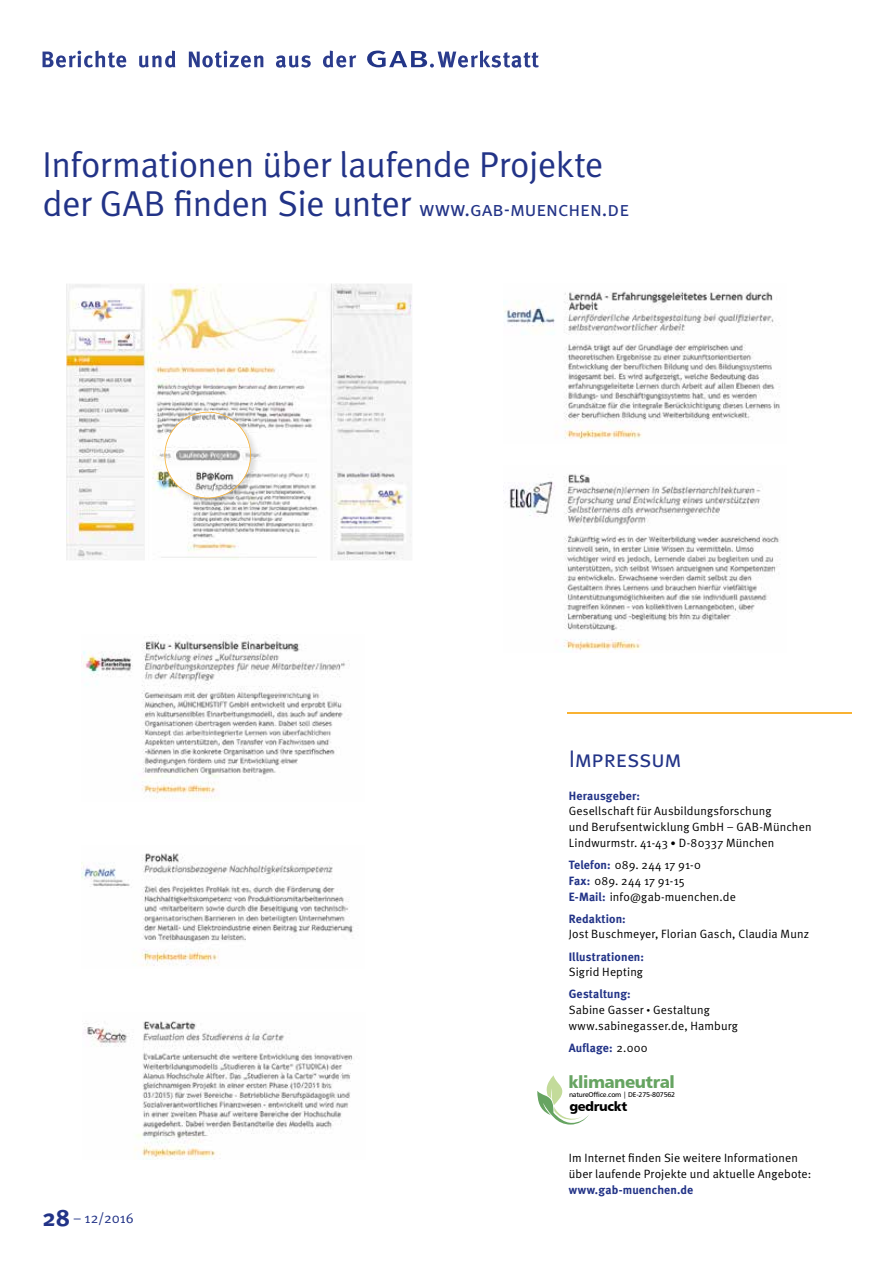
<style>
.page{position:relative;width:893px;height:1263px;background:#fff}
.page>*{position:absolute;margin:0;border:0;box-sizing:border-box;transform-origin:0 0}
.t1{font:36px/39px "Meta Normal";letter-spacing:-.01em;color:#223387}
.t2{font:24px "Meta Caps";letter-spacing:-.01em;color:#223387}
.t3{font:17.1px "Humanist 777 BT Black B";letter-spacing:-.03em;color:#66a461}
.t4{font:14.25px "Meta Normal";color:#223387}
.t5{font:13.2px "Humanist 777 BT Black B";letter-spacing:-.03em;color:#000}
.t6{font:12px/15.8px "Meta Normal";letter-spacing:.01em;color:#000}
.t7{font:700 12px "Meta";letter-spacing:.01em;color:#223387}
.t8{font:7.05px "Humanist 777 BT Roman B";letter-spacing:-.03em;color:#000}
.s1{font-family:"Meta Caps";font-size:21px}
.s2{font-size:10.5px}
.s3{font-family:"Meta";font-weight:700;color:#223387}
.s4{font-size:7.5px}
.s5{font-family:"Meta Normal";font-weight:400;color:#000}
.s6{font-family:"Meta";font-weight:700;font-size:24px}
</style>
<div class="page">
<svg style="left:43px;top:51px;width:83px;height:17px"></svg>
<svg style="left:139px;top:51px;width:36px;height:17px"></svg>
<svg style="left:189px;top:51px;width:74px;height:17px"></svg>
<svg style="left:276px;top:55px;width:35px;height:13px"></svg>
<svg style="left:323px;top:51px;width:33px;height:17px"></svg>
<svg style="left:367px;top:50px;width:172px;height:18px"></svg>
<svg style="left:537px;top:1075px;width:52px;height:49px"></svg>
<hr style="left:567px;top:713px;width:284px;height:1px;background:#f9b232">
<img style="left:66px;top:284px;width:346px;height:276px">
<img style="left:163px;top:410px;width:96px;height:96px">
<svg style="left:164px;top:412px;width:87px;height:86px"></svg>
<img style="left:82px;top:638px;width:268px;height:161px">
<img style="left:503px;top:474px;width:277px;height:177px">
<img style="left:84px;top:1021px;width:269px;height:138px">
<img style="left:504px;top:291px;width:276px;height:148px">
<img style="left:82px;top:853px;width:271px;height:113px">
<h1 class="t1" style="left:43px;top:145px;width:588px">Informationen über laufende Projekte der GAB finden Sie unter <span class="s1">www.gab-muenchen.de</span></h1>
<h2 class="t2" style="left:569px;top:745px;width:114px">Impressum</h2>
<p class="t7" style="left:569px;top:788px;width:73px">Herausgeber:</p>
<p class="t6" style="left:569px;top:803px;width:244px">Gesellschaft für Ausbildungsforschung<br>und Berufsentwicklung GmbH – GAB-München<br>Lindwurmstr. 41-43 <span class="s2">•</span> D-80337 München</p>
<p class="t6" style="left:569px;top:857px;width:169px"><span class="s3">Telefon:</span> 089. 244 17 91-0<br><span class="s3">Fax:</span> 089. 244 17 91-15<br><span class="s3">E-Mail:</span> info@gab-muenchen.de</p>
<p class="t7" style="left:569px;top:911px;width:59px">Redaktion:</p>
<p class="t6" style="left:569px;top:926px;width:242px">Jost Buschmeyer, Florian Gasch, Claudia Munz</p>
<p class="t7" style="left:569px;top:949px;width:77px">Illustrationen:</p>
<p class="t6" style="left:569px;top:964px;width:76px">Sigrid Hepting</p>
<p class="t7" style="left:569px;top:987px;width:64px">Gestaltung:</p>
<p class="t6" style="left:569px;top:1002px;width:171px">Sabine Gasser <span class="s4">•</span> Gestaltung www.sabinegasser.de, Hamburg</p>
<p class="t7" style="left:569px;top:1041px;width:80px">Auflage: <span class="s5">2.000</span></p>
<h3 class="t3" style="left:568px;top:1071px;width:108px">klimaneutral</h3>
<p class="t8" style="left:569px;top:1090px;width:108px">natureOffice.com | DE-275-807562</p>
<p class="t5" style="left:569px;top:1097px;width:59px">gedruckt</p>
<p class="t4" style="left:43px;top:1210px;width:93px"><span class="s6">28</span> – 12/2016</p>
<p class="t6" style="left:569px;top:1150px;width:244px">Im Internet finden Sie weitere Informationen über laufende Projekte und aktuelle Angebote:</p>
<p class="t7" style="left:569px;top:1182px;width:126px">www.gab-muenchen.de</p>
</div>
